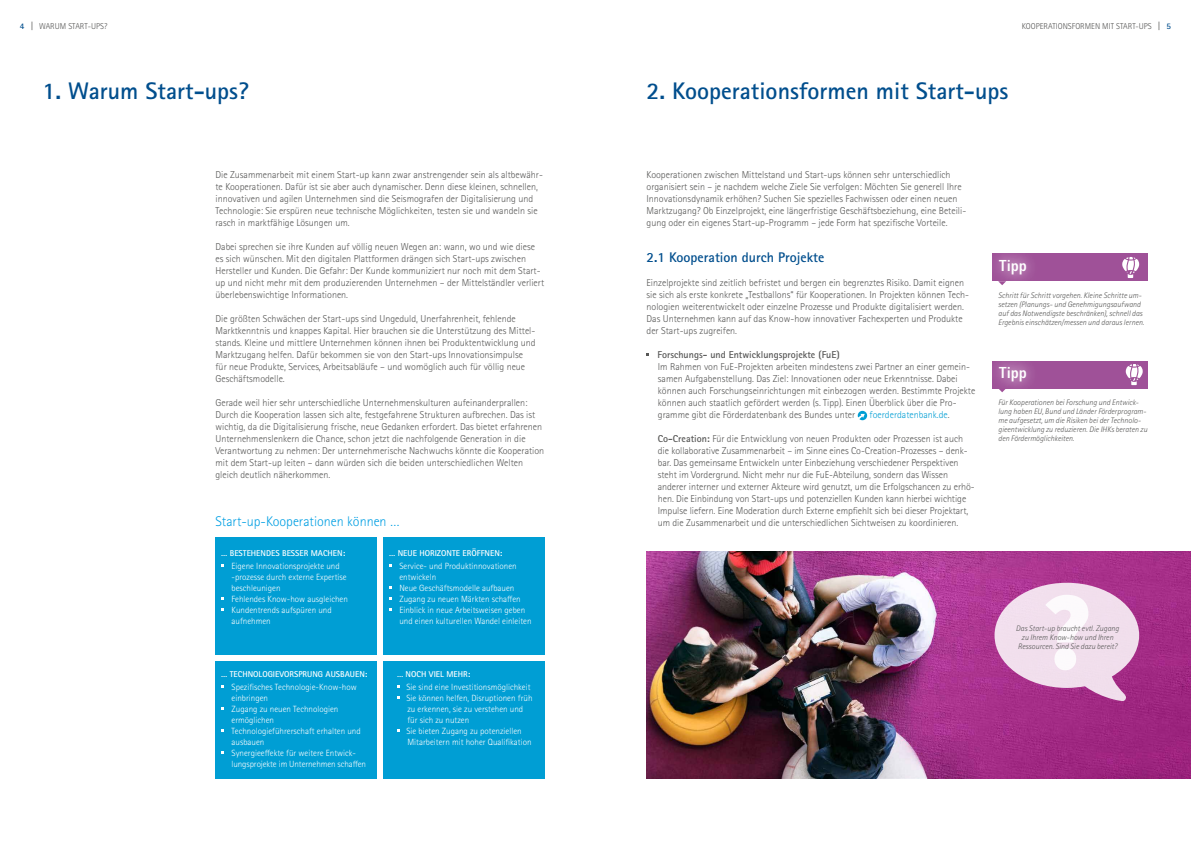
<style>
.page{position:relative;width:1191px;height:842px;background:#fff}
.page>*{position:absolute;margin:0;border:0;box-sizing:border-box;transform-origin:0 0}
.t1{font:700 24px "Rotis Sans Serif Std";color:#004e8d}
.t2{font:800 16px "Rotis Sans Serif Std";color:#fff}
.t3{font:300 14px "Rotis Sans Serif Std";color:#009fe3}
.t4{font:700 14px "Rotis Sans Serif Std";color:#004e8d}
.t5{font:300 10px/12px "Rotis Sans Serif Std";color:#575756}
.t6{font:700 10px "Rotis Sans Serif Std";color:#575756}
.t7{font:300 10px "Rotis Sans Serif Std";color:#009ed4}
.t8{font:300 9px/11px "Rotis Sans Serif Std";color:#fff}
.t9{font:700 8.5px "Rotis Sans Serif Std";color:#fff}
.t10{font:300 8.5px "Rotis Sans Serif Std";color:#575756}
.t11{font:700 8.5px "Rotis Sans Serif Std";color:#004e8d}
.t12{font:italic 300 8px/9px "Rotis Sans Serif Std";color:#575756}
.s1{font-family:"Frutiger";font-weight:400;font-stretch:condensed}
.s2{color:#575756}
.s3{font-weight:700}
</style>
<div class="page">
<div style="left:992px;top:361px;width:156px;height:27px;background:#9f5198"></div>
<div style="left:992px;top:254px;width:156px;height:27px;background:#9f5198"></div>
<img style="left:646px;top:551px;width:545px;height:227px">
<svg style="left:857px;top:411px;width:10px;height:9px"></svg>
<div style="left:215px;top:662px;width:161px;height:117px;background:#009ed4"></div>
<div style="left:383px;top:662px;width:161px;height:117px;background:#009ed4"></div>
<div style="left:215px;top:537px;width:161px;height:117px;background:#009ed4"></div>
<div style="left:383px;top:537px;width:161px;height:117px;background:#009ed4"></div>
<svg style="left:994px;top:583px;width:145px;height:118px;background:#deb1d3"></svg>
<div style="left:983px;top:242px;width:60px;height:50px;background:#fff"></div>
<div style="left:988px;top:247px;width:50px;height:39px;background:#fff;opacity:.75"></div>
<svg style="left:998px;top:281px;width:8px;height:4px"></svg>
<div style="left:983px;top:349px;width:60px;height:50px;background:#fff"></div>
<div style="left:988px;top:354px;width:50px;height:39px;background:#fff;opacity:.75"></div>
<svg style="left:998px;top:388px;width:8px;height:4px"></svg>
<svg style="left:1122px;top:257px;width:17px;height:21px"></svg>
<svg style="left:1125px;top:364px;width:17px;height:21px"></svg>
<p class="t10" style="left:31px;top:22px;width:78px"><span class="s1">|</span> WARUM START-UPS?</p>
<p class="t10" style="left:1021px;top:22px;width:140px">KOOPERATIONSFORMEN MIT START-UPS <span class="s1">|</span></p>
<p class="t11" style="left:20px;top:20px;width:6px">4</p>
<p class="t11" style="left:1166px;top:20px;width:6px">5</p>
<h1 class="t1" style="left:43px;top:76px;width:208px">1. Warum Start-ups?</h1>
<h1 class="t1" style="left:646px;top:76px;width:363px">2. Kooperationsformen mit Start-ups</h1>
<p class="t5" style="left:215px;top:169px;width:329px">Die Zusammenarbeit mit einem Start-up kann zwar anstrengender sein als altbewähr&shy;te Kooperationen. Dafür ist sie aber auch dynamischer. Denn diese kleinen, schnellen, innovativen und agilen Unternehmen sind die Seismografen der Digitalisierung und Technologie: Sie erspüren neue technische Möglichkeiten, testen sie und wandeln sie rasch in marktfähige Lösungen um.</p>
<p class="t5" style="left:215px;top:241px;width:330px">Dabei sprechen sie ihre Kunden auf völlig neuen Wegen an: wann, wo und wie diese es sich wünschen. Mit den digitalen Plattformen drängen sich Start-ups zwischen Hersteller und Kunden. Die Gefahr: Der Kunde kommuniziert nur noch mit dem Start&shy;up und nicht mehr mit dem produzierenden Unternehmen – der Mittelständler verliert überlebenswichtige Informationen.</p>
<p class="t5" style="left:215px;top:313px;width:322px">Die größten Schwächen der Start-ups sind Ungeduld, Unerfahrenheit, fehlende Marktkenntnis und knappes Kapital. Hier brauchen sie die Unterstützung des Mittel&shy;stands. Kleine und mittlere Unternehmen können ihnen bei Produktentwicklung und Marktzugang helfen. Dafür bekommen sie von den Start-ups Innovationsimpulse für neue Produkte, Services, Arbeitsabläufe – und womöglich auch für völlig neue Geschäftsmodelle.</p>
<p class="t5" style="left:215px;top:397px;width:330px">Gerade weil hier sehr unterschiedliche Unternehmenskulturen aufeinanderprallen:<br>Durch die Kooperation lassen sich alte, festgefahrene Strukturen aufbrechen. Das ist wichtig, da die Digitalisierung frische, neue Gedanken erfordert. Das bietet erfahrenen Unternehmenslenkern die Chance, schon jetzt die nachfolgende Generation in die Verantwortung zu nehmen: Der unternehmerische Nachwuchs könnte die Kooperation mit dem Start-up leiten – dann würden sich die beiden unterschiedlichen Welten gleich deutlich näherkommen.</p>
<h3 class="t3" style="left:215px;top:513px;width:186px">Start-up-Kooperationen können …</h3>
<p class="t9" style="left:221px;top:548px;width:126px">… BESTEHENDES BESSER MACHEN:</p>
<p class="t8" style="left:231px;top:561px;width:118px">Eigene Innovationsprojekte und -prozesse durch externe Expertise beschleunigen<br>Fehlendes Know-how ausgleichen<br>Kundentrends aufspüren und aufnehmen</p>
<p class="t9" style="left:221px;top:668px;width:148px">… TECHNOLOGIEVORSPRUNG AUSBAUEN:</p>
<p class="t8" style="left:231px;top:681px;width:136px">Spezifisches Technologie-Know-how einbringen<br>Zugang zu neuen Technologien ermöglichen<br>Technologieführerschaft erhalten und ausbauen<br>Synergieeffekte für weitere Entwick&shy;lungsprojekte im Unternehmen schaffen</p>
<p class="t9" style="left:389px;top:548px;width:115px">… NEUE HORIZONTE ERÖFFNEN:</p>
<p class="t8" style="left:399px;top:561px;width:134px">Service- und Produktinnovationen entwickeln<br>Neue Geschäftsmodelle aufbauen<br>Zugang zu neuen Märkten schaffen<br>Einblick in neue Arbeitsweisen geben und einen kulturellen Wandel einleiten</p>
<p class="t9" style="left:397px;top:668px;width:75px">… NOCH VIEL MEHR:</p>
<p class="t8" style="left:406px;top:681px;width:127px">Sie sind eine Investitionsmöglichkeit Sie können helfen, Disruptionen früh zu erkennen, sie zu verstehen und für sich zu nutzen<br>Sie bieten Zugang zu potenziellen Mitarbeitern mit hoher Qualifikation</p>
<p class="t5" style="left:646px;top:169px;width:321px">Kooperationen zwischen Mittelstand und Start-ups können sehr unterschiedlich organisiert sein – je nachdem welche Ziele Sie verfolgen: Möchten Sie generell Ihre Innovationsdynamik erhöhen? Suchen Sie spezielles Fachwissen oder einen neuen Marktzugang? Ob Einzelprojekt, eine längerfristige Geschäftsbeziehung, eine Beteili&shy;gung oder ein eigenes Start-up-Programm – jede Form hat spezifische Vorteile.</p>
<h3 class="t4" style="left:646px;top:249px;width:179px">2.1 Kooperation durch Projekte</h3>
<p class="t5" style="left:646px;top:277px;width:324px">Einzelprojekte sind zeitlich befristet und bergen ein begrenztes Risiko. Damit eignen sie sich als erste konkrete „Testballons“ für Kooperationen. In Projekten können Tech&shy;nologien weiterentwickelt oder einzelne Prozesse und Produkte digitalisiert werden.<br>Das Unternehmen kann auf das Know-how innovativer Fachexperten und Produkte der Start-ups zugreifen.</p>
<p class="t6" style="left:657px;top:348px;width:184px">Forschungs- und Entwicklungsprojekte (FuE)</p>
<p class="t5" style="left:658px;top:361px;width:319px">Im Rahmen von FuE-Projekten arbeiten mindestens zwei Partner an einer gemein&shy;samen Aufgabenstellung. Das Ziel: Innovationen oder neue Erkenntnisse. Dabei können auch Forschungseinrichtungen mit einbezogen werden. Bestimmte Projekte können auch staatlich gefördert werden (s. Tipp). Einen Überblick über die Pro&shy;gramme gibt die Förderdatenbank des Bundes unter</p>
<p class="t7" style="left:869px;top:409px;width:82px">foerderdatenbank.de<span class="s2">.</span></p>
<p class="t5" style="left:658px;top:433px;width:318px"><span class="s3">Co-Creation:</span> Für die Entwicklung von neuen Produkten oder Prozessen ist auch die kollaborative Zusammenarbeit – im Sinne eines Co-Creation-Prozesses – denk&shy;bar. Das gemeinsame Entwickeln unter Einbeziehung verschiedener Perspektiven steht im Vordergrund. Nicht mehr nur die FuE-Abteilung, sondern das Wissen anderer interner und externer Akteure wird genutzt, um die Erfolgschancen zu erhö&shy;hen. Die Einbindung von Start-ups und potenziellen Kunden kann hierbei wichtige Impulse liefern. Eine Moderation durch Externe empfiehlt sich bei dieser Projektart, um die Zusammenarbeit und die unterschiedlichen Sichtweisen zu koordinieren.</p>
<h2 class="t2" style="left:999px;top:255px;width:29px">Tipp</h2>
<p class="t12" style="left:998px;top:291px;width:148px">Schritt für Schritt vorgehen. Kleine Schritte um&shy;setzen (Planungs- und Genehmigungsaufwand auf das Notwendigste beschränken), schnell das Ergebnis einschätzen/messen und daraus lernen.</p>
<h2 class="t2" style="left:999px;top:362px;width:29px">Tipp</h2>
<p class="t12" style="left:998px;top:398px;width:151px">Für Kooperationen bei Forschung und Entwick&shy;lung haben EU, Bund und Länder Förderprogram&shy;me aufgesetzt, um die Risiken bei der Technolo&shy;gieentwicklung zu reduzieren. Die IHKs beraten zu den Fördermöglichkeiten.</p>
<p class="t12" style="left:1016px;top:624px;width:105px;text-align:center">Das Start-up braucht evtl. Zugang zu Ihrem Know-how und Ihren<br>Ressourcen. Sind Sie dazu bereit?</p>
</div>
